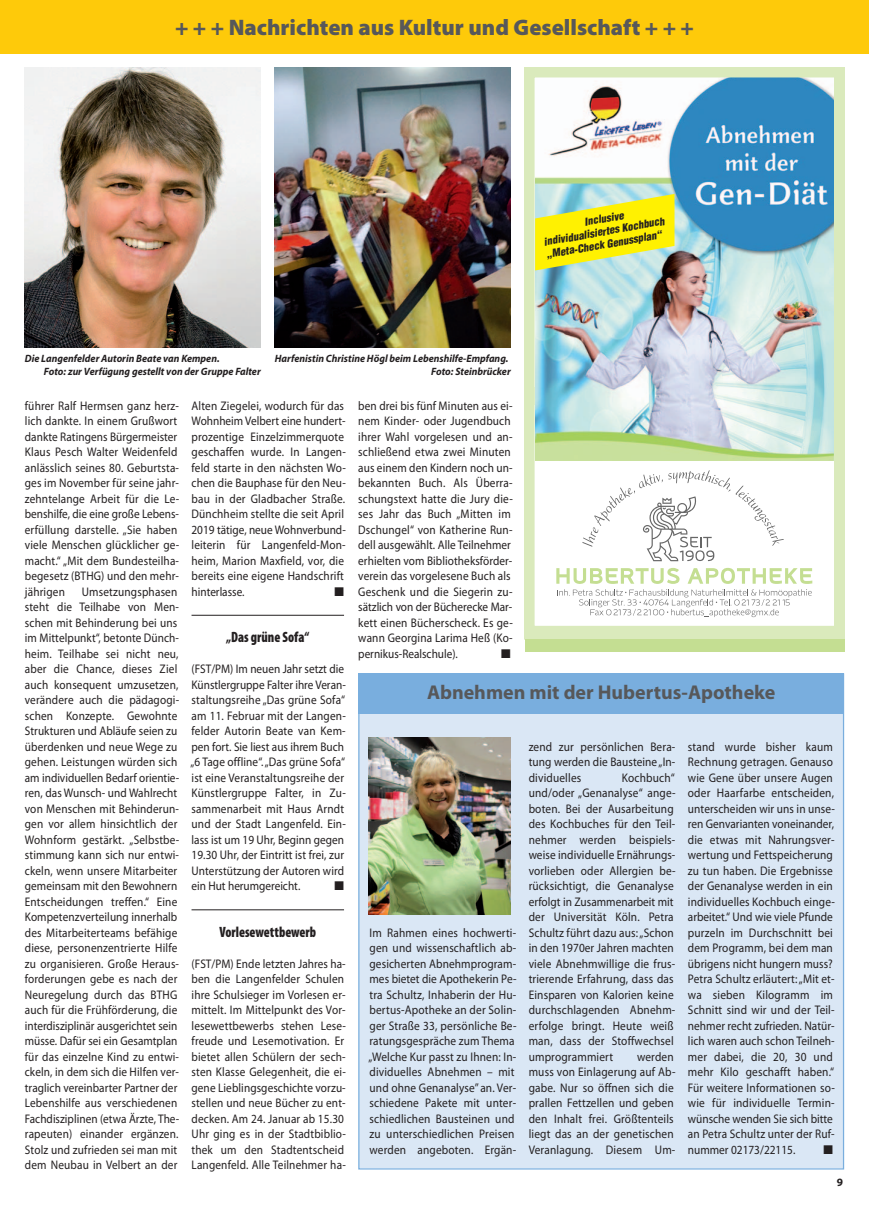
<style>
.page{position:relative;width:869px;height:1205px;background:#fff}
.page>*{position:absolute;margin:0;border:0;box-sizing:border-box;transform-origin:0 0}
.t1{font:900 22.5px "Myriad Pro";color:#57585a}
.t2{font:700 20px "Myriad Pro";color:#57585a}
.t3{font:900 condensed 15px "Myriad Pro";color:#231f20;scale:.9 1}
.t4{font:12.5px/15.5px "Myriad Pro";letter-spacing:.015em;color:#231f20;scale:.9 1}
.t5{font:12.5px/15.5px "Myriad Pro";letter-spacing:.015em;color:#231f20;scale:.91 1}
.t6{font:12.5px "Zapf Dingbats ITC";color:#231f20}
.t7{font:italic 700 10.62px/12.5px "Myriad Pro";color:#231f20;scale:.95 1}
.t8{font:italic 900 condensed 10.62px/12.8px "Helvetica";color:#231f20;text-align:center}
</style>
<div class="page">
<div style="left:0;top:0;width:868px;height:53px;background:#feca0a"></div>
<hr style="left:191px;top:615px;width:153px;height:1px;background:#231f20">
<hr style="left:191px;top:909px;width:153px;height:1px;background:#231f20">
<img style="left:25px;top:67px;width:235px;height:280px">
<div style="left:359px;top:674px;width:483px;height:494px;background:#dae7f5"></div>
<img style="left:369px;top:737px;width:141px;height:177px">
<div style="left:358px;top:673px;width:485px;height:41px;background:#79aede"></div>
<svg style="left:524px;top:405px;width:319px;height:234px"></svg>
<div style="left:524px;top:639px;width:319px;height:13px;background:#c4de92"></div>
<div style="left:543px;top:463px;width:284px;height:158px;background:#fff"></div>
<svg style="left:556px;top:568px;width:256px;height:49px"></svg>
<svg style="left:582px;top:470px;width:201px;height:91px"></svg>
<img style="left:524px;top:67px;width:319px;height:338px">
<svg style="left:535px;top:194px;width:139px;height:76px"></svg>
<img style="left:275px;top:67px;width:235px;height:280px">
<h1 class="t1" style="left:175px;top:19px;width:520px">+ + + Nachrichten aus Kultur und Gesellschaft + + +</h1>
<p class="t8" style="left:540px;top:224px;width:124px;rotate:-10deg">Inclusive<br>individualisiertes Kochbuch „Meta-Check Genussplan“</p>
<p class="t7" style="left:44px;top:353px;width:230px;text-indent:-19px">Die Langenfelder Autorin Beate van Kempen.<br>Foto: zur Verfügung gestellt von der Gruppe Falter</p>
<p class="t7" style="left:275px;top:353px;width:250px;text-align:right">Harfenistin Christine Högl beim Lebenshilfe-Empfang.<br>Foto: Steinbrücker</p>
<p class="t4" style="left:25px;top:399px;width:173px">führer Ralf Hermsen ganz herz&shy;lich dankte. In einem Grußwort dankte Ratingens Bürgermeister<br>Klaus Pesch Walter Weidenfeld anlässlich seines 80. Geburtsta&shy;ges im November für seine jahr&shy;zehntelange Arbeit für die Le&shy;benshilfe, die eine große Lebens&shy;erfüllung darstelle. „Sie haben viele Menschen glücklicher ge&shy;macht.“ „Mit dem Bundesteilha&shy;begesetz (BTHG) und den mehr&shy;jährigen</p>
<p class="t4" style="left:25px;top:585px;width:173px;text-indent:57px">Umsetzungsphasen steht die Teilhabe von Men&shy;schen mit Behinderung bei uns im Mittelpunkt“, betonte Dünch&shy;heim. Teilhabe sei nicht neu, aber die Chance, dieses Ziel auch konsequent umzusetzen, verändere auch die pädagogi&shy;schen Konzepte. Gewohnte<br>Strukturen und Abläufe seien zu überdenken und neue Wege zu gehen. Leistungen würden sich am individuellen Bedarf orientie&shy;ren, das Wunsch- und Wahlrecht von Menschen mit Behinderun&shy;gen vor allem hinsichtlich der<br>Wohnform gestärkt. „Selbstbe&shy;stimmung kann sich nur entwi&shy;ckeln, wenn unsere Mitarbeiter gemeinsam mit den Bewohnern<br>Entscheidungen treffen.“ Eine<br>Kompetenzverteilung innerhalb des Mitarbeiterteams befähige diese, personenzentrierte Hilfe zu organisieren. Große Heraus&shy;forderungen gebe es nach der<br>Neuregelung durch das BTHG auch für die Frühförderung, die interdisziplinär ausgerichtet sein müsse. Dafür sei ein Gesamtplan für das einzelne Kind zu entwi&shy;ckeln, in dem sich die Hilfen ver&shy;traglich vereinbarter Partner der<br>Lebenshilfe aus verschiedenen<br>Fachdisziplinen (etwa Ärzte, The&shy;rapeuten) einander ergänzen.<br>Stolz und zufrieden sei man mit dem Neubau in Velbert an der</p>
<p class="t4" style="left:191px;top:399px;width:173px">Alten Ziegelei, wodurch für das<br>Wohnheim Velbert eine hundert&shy;prozentige Einzelzimmerquote geschaffen wurde. In Langen&shy;feld starte in den nächsten Wo&shy;chen die Bauphase für den Neu&shy;bau in der Gladbacher Straße.<br>Dünchheim stellte die seit April<br>2019 tätige, neue Wohnverbund&shy;leiterin für Langenfeld-Mon&shy;heim, Marion Maxfield, vor, die bereits eine eigene Handschrift hinterlasse.</p>
<p class="t6" style="left:334px;top:587px;width:11px">■</p>
<p class="t3" style="left:226px;top:632px;width:94px">„Das grüne Sofa“</p>
<p class="t4" style="left:190px;top:662px;width:174px">(FST/PM) Im neuen Jahr setzt die<br>Künstlergruppe Falter ihre Veran&shy;staltungsreihe „Das grüne Sofa“ am 11. Februar mit der Langen&shy;felder Autorin Beate van Kem&shy;pen fort. Sie liest aus ihrem Buch „6 Tage offline“. „Das grüne Sofa“ ist eine Veranstaltungsreihe der<br>Künstlergruppe Falter, in Zu&shy;sammenarbeit mit Haus Arndt und der Stadt Langenfeld. Ein&shy;lass ist um 19 Uhr, Beginn gegen<br>19.30 Uhr, der Eintritt ist frei, zur<br>Unterstützung der Autoren wird ein Hut herumgereicht.</p>
<p class="t6" style="left:334px;top:881px;width:11px">■</p>
<p class="t3" style="left:219px;top:926px;width:109px">Vorlesewettbewerb</p>
<p class="t4" style="left:191px;top:957px;width:173px">(FST/PM) Ende letzten Jahres ha&shy;ben die Langenfelder Schulen ihre Schulsieger im Vorlesen er&shy;mittelt. Im Mittelpunkt des Vor&shy;lesewettbewerbs stehen Lese&shy;freude und Lesemotivation. Er bietet allen Schülern der sech&shy;sten Klasse Gelegenheit, die ei&shy;gene Lieblingsgeschichte vorzu&shy;stellen und neue Bücher zu ent&shy;decken. Am 24. Januar ab 15.30<br>Uhr ging es in der Stadtbiblio&shy;thek um den Stadtentscheid<br>Langenfeld. Alle Teilnehmer ha-</p>
<p class="t4" style="left:358px;top:399px;width:173px">ben drei bis fünf Minuten aus ei&shy;nem Kinder- oder Jugendbuch ihrer Wahl vorgelesen und an&shy;schließend etwa zwei Minuten aus einem den Kindern noch un&shy;bekannten Buch. Als Überra&shy;schungstext hatte die Jury die&shy;ses Jahr das Buch „Mitten im<br>Dschungel“ von Katherine Run&shy;dell ausgewählt. Alle Teilnehmer erhielten vom Bibliotheksförder&shy;verein das vorgelesene Buch als<br>Geschenk und die Siegerin zu&shy;sätzlich von der Bücherecke Mar&shy;kett einen Bücherscheck. Es ge&shy;wann Georgina Larima Heß (Ko&shy;pernikus-Realschule).</p>
<p class="t6" style="left:501px;top:649px;width:11px">■</p>
<h2 class="t2" style="left:427px;top:684px;width:350px">Abnehmen mit der Hubertus-Apotheke</h2>
<p class="t5" style="left:368px;top:926px;width:164px">Im Rahmen eines hochwerti&shy;gen und wissenschaftlich ab&shy;gesicherten Abnehmprogram&shy;mes bietet die Apothekerin Pe&shy;tra Schultz, Inhaberin der Hu&shy;bertus-Apotheke an der Solin&shy;ger Straße 33, persönliche Be&shy;ratungsgespräche zum Thema „Welche Kur passt zu Ihnen: In&shy;dividuelles Abnehmen – mit und ohne Gen analyse” an. Ver&shy;schiedene Pakete mit unter&shy;schiedlichen Bausteinen und zu unterschiedlichen Preisen werden angeboten. Ergän-</p>
<p class="t5" style="left:528px;top:740px;width:163px;text-align:justify">zend zur persönlichen Bera&shy;tung werden die Bausteine „In&shy;dividuelles</p>
<p class="t5" style="left:528px;top:771px;width:163px;text-indent:93px">Kochbuch“ und/oder „Gen analyse“ ange&shy;boten. Bei der Ausarbeitung des Kochbuches für den Teil&shy;nehmer werden beispiels&shy;weise individuelle Ernährungs&shy;vorlieben oder Allergien be&shy;rücksichtigt, die Genanalyse erfolgt in Zusammenarbeit mit der Universität Köln. Petra<br>Schultz führt dazu aus: „Schon in den 1970er Jahren machten viele Abnehmwillige die frus&shy;trierende Erfahrung, dass das<br>Einsparen von Kalorien keine durchschlagenden Abnehm - erfolge bringt. Heute weiß man, dass der Stoffwechsel umprogrammiert</p>
<p class="t5" style="left:528px;top:1050px;width:163px;text-indent:108px">werden muss von Einlagerung auf Ab&shy;gabe. Nur so öffnen sich die prallen Fettzellen und geben den Inhalt frei. Größtenteils liegt das an der genetischen<br>Veranlagung. Diesem Um-</p>
<p class="t5" style="left:687px;top:740px;width:163px">stand wurde bisher kaum<br>Rechnung getragen. Genauso wie Gene über unsere Augen oder Haarfarbe entscheiden, unterscheiden wir uns in unse&shy;ren Genvarianten voneinander, die etwas mit Nahrungsver&shy;wertung und Fettspeicherung zu tun haben. Die Ergebnisse der Genanalyse werden in ein individuelles Kochbuch einge&shy;arbeitet.“ Und wie viele Pfunde purzeln im Durchschnitt bei dem Programm, bei dem man übrigens nicht hungern muss?<br>Petra Schultz erläutert: „Mit et&shy;wa sieben Kilogramm im<br>Schnitt sind wir und der Teil&shy;nehmer recht zufrieden. Natür&shy;lich waren auch schon Teilneh&shy;mer dabei, die 20, 30 und mehr Kilo geschafft haben.“<br>Für weitere Informationen so&shy;wie für individuelle Termin&shy;wünsche wenden Sie sich bitte an Petra Schultz unter der Ruf&shy;nummer 02173/22115.</p>
<p class="t6" style="left:823px;top:1145px;width:11px">■</p>
</div>
